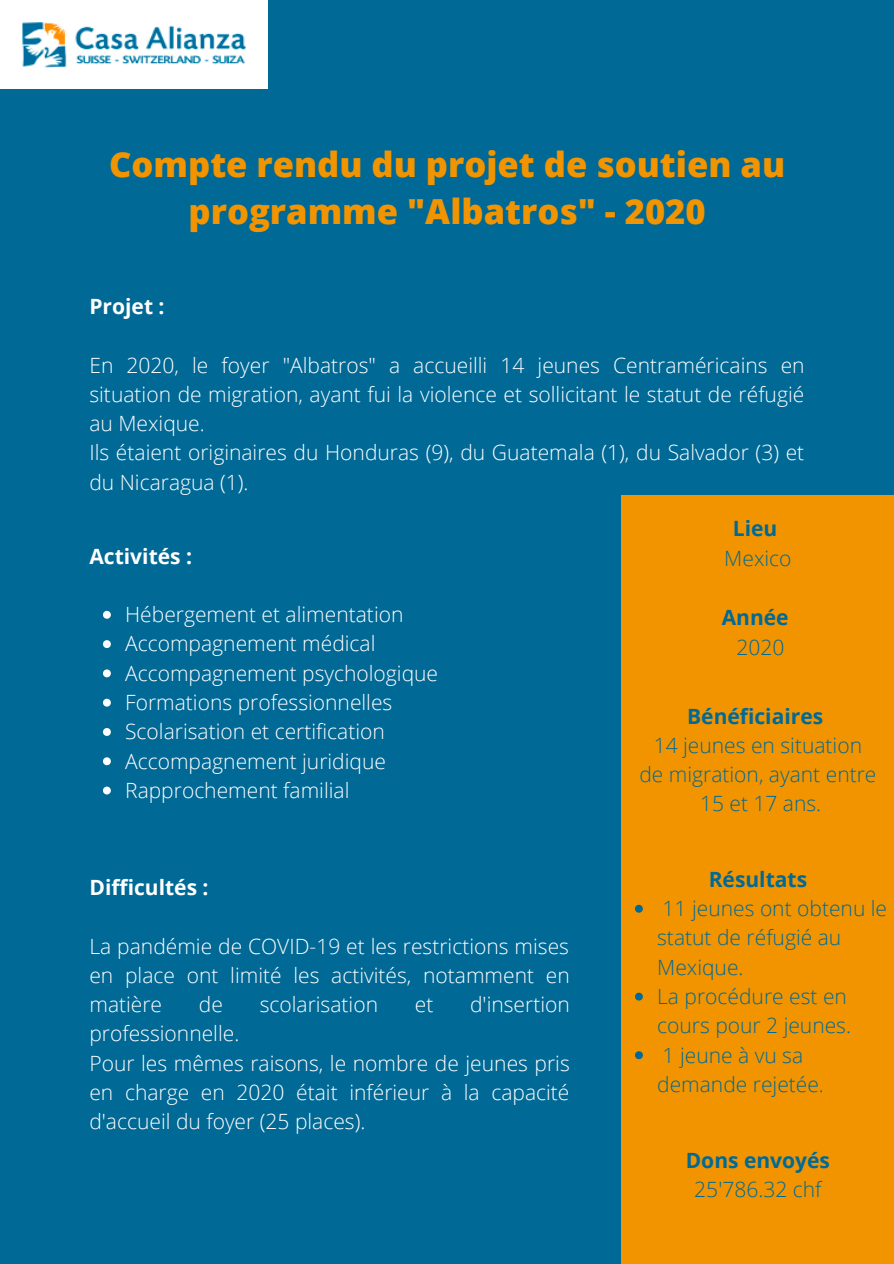
<style>
.page{position:relative;width:894px;height:1264px;background:#fff}
.page>*{position:absolute;margin:0;border:0;box-sizing:border-box;transform-origin:0 0}
.t1{font:800 34.5px/47.2px "Open Sans";color:#f29400;text-align:center}
.t2{font:300 21px/29.2px "Open Sans";color:#fff;text-align:justify}
.t3{font:300 21px/29.2px "Open Sans";color:#006996}
.t4{font:700 21px "Open Sans";color:#006996}
.t5{font:700 21px "Open Sans";color:#fff}
</style>
<div class="page">
<div style="left:0;top:0;width:893px;height:1263px;background:#006996"></div>
<div style="left:621px;top:495px;width:272px;height:768px;background:#f29400"></div>
<svg style="left:103px;top:611px;width:8px;height:7px"></svg>
<svg style="left:103px;top:640px;width:8px;height:8px"></svg>
<svg style="left:103px;top:669px;width:8px;height:8px"></svg>
<svg style="left:103px;top:698px;width:8px;height:8px"></svg>
<svg style="left:103px;top:728px;width:8px;height:8px"></svg>
<svg style="left:103px;top:757px;width:8px;height:8px"></svg>
<svg style="left:103px;top:786px;width:8px;height:8px"></svg>
<svg style="left:635px;top:904px;width:7px;height:8px"></svg>
<svg style="left:635px;top:992px;width:7px;height:8px"></svg>
<svg style="left:635px;top:1051px;width:7px;height:8px"></svg>
<img style="left:0;top:0;width:267px;height:89px">
<p class="t1" style="left:109px;top:140px;width:677px">Compte rendu du projet de soutien au programme "Albatros" - 2020</p>
<p class="t5" style="left:89px;top:291px;width:77px">Projet :</p>
<p class="t2" style="left:89px;top:350px;width:716px">En 2020, le foyer "Albatros" a accueilli 14 jeunes Centraméricains en situation de migration, ayant fui la violence et sollicitant le statut de réfugié au Mexique.</p>
<p class="t2" style="left:89px;top:437px;width:716px">Ils étaient originaires du Honduras (9), du Guatemala (1), du Salvador (3) et du Nicaragua (1).</p>
<p class="t5" style="left:89px;top:541px;width:104px">Activités :</p>
<p class="t2" style="left:125px;top:599px;width:280px">Hébergement et alimentation</p>
<p class="t2" style="left:125px;top:628px;width:252px">Accompagnement médical</p>
<p class="t2" style="left:125px;top:658px;width:314px">Accompagnement psychologique</p>
<p class="t2" style="left:125px;top:687px;width:268px">Formations professionnelles</p>
<p class="t2" style="left:125px;top:716px;width:261px">Scolarisation et certification</p>
<p class="t2" style="left:125px;top:745px;width:262px">Accompagnement juridique</p>
<p class="t2" style="left:125px;top:775px;width:226px">Rapprochement familial</p>
<p class="t5" style="left:89px;top:872px;width:121px">Difficultés :</p>
<p class="t2" style="left:89px;top:930px;width:482px">La pandémie de COVID-19 et les restrictions mises en place ont limité les activités, notamment en matière</p>
<p class="t2" style="left:199px;top:989px;width:26px">de</p>
<p class="t2" style="left:259px;top:989px;width:120px">scolarisation</p>
<p class="t2" style="left:414px;top:989px;width:20px">et</p>
<p class="t2" style="left:470px;top:989px;width:101px">d'insertion</p>
<p class="t2" style="left:89px;top:1018px;width:151px">professionnelle.</p>
<p class="t2" style="left:89px;top:1047px;width:481px">Pour les mêmes raisons, le nombre de jeunes pris en charge en 2020 était inférieur à la capacité d'accueil du foyer (25 places).</p>
<p class="t4" style="left:732px;top:514px;width:46px">Lieu</p>
<p class="t3" style="left:724px;top:542px;width:69px">Mexico</p>
<p class="t4" style="left:721px;top:603px;width:68px">Année</p>
<p class="t3" style="left:736px;top:632px;width:49px">2020</p>
<p class="t4" style="left:687px;top:701px;width:137px">Bénéficiaires</p>
<p class="t3" style="left:653px;top:730px;width:210px">14 jeunes en situation</p>
<p class="t3" style="left:639px;top:759px;width:238px;text-align:center">de migration, ayant entre<br>15 et 17 ans.</p>
<p class="t4" style="left:708px;top:864px;width:100px">Résultats</p>
<p class="t3" style="left:657px;top:893px;width:231px">11 jeunes ont obtenu le statut de réfugié au<br>Mexique.</p>
<p class="t3" style="left:657px;top:981px;width:195px">La procédure est en cours pour 2 jeunes.</p>
<p class="t3" style="left:657px;top:1039px;width:168px">1 jeune à vu sa demande rejetée.</p>
<p class="t4" style="left:685px;top:1145px;width:146px">Dons envoyés</p>
<p class="t3" style="left:694px;top:1174px;width:129px">25'786.32 chf</p>
</div>
